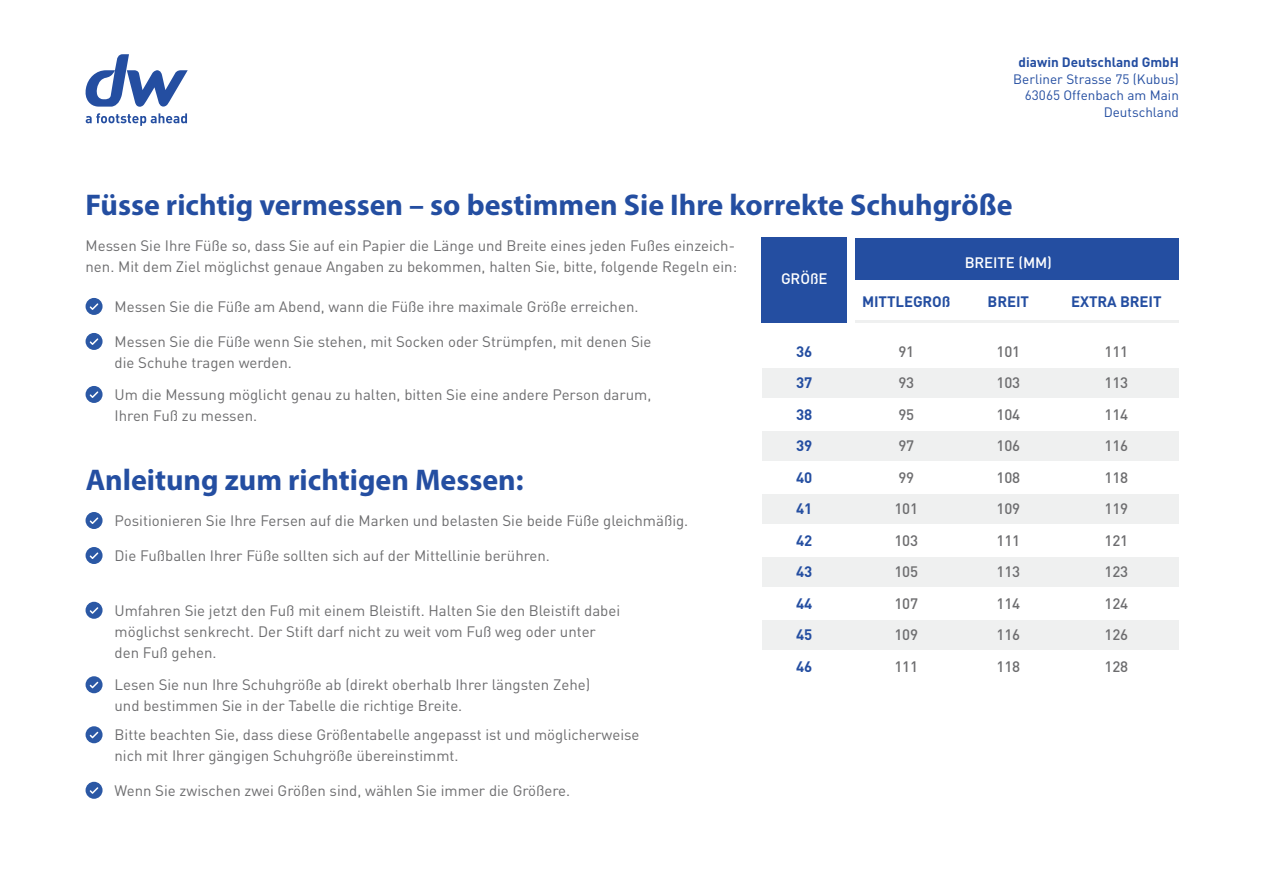
<style>
.page{position:relative;width:1263px;height:893px;background:#fff}
.page>*{position:absolute;margin:0;border:0;box-sizing:border-box;transform-origin:0 0}
.t1{font:700 30px "Myriad Pro";color:#244ea1}
.t2{font:15px/21px "DIN Pro";color:#6d6d6f}
.t3{font:500 15px/31.5px "DIN Pro";letter-spacing:-.005em;color:#6d6d6f;text-align:justify}
.t4{font:700 15px/31.5px "DIN Pro";letter-spacing:-.005em;color:#244ea1;text-align:justify}
.t5{font:500 15px "DIN Pro";letter-spacing:-.005em;color:#fff}
.t6{font:13.5px/16.2px "DIN Pro";color:#244ea1;text-align:right}
.t7{font:700 13.5px "DIN Pro";color:#244ea1}
</style>
<div class="page">
<svg style="left:85px;top:54px;width:103px;height:72px"></svg>
<div style="left:86px;top:298px;width:17px;height:17px;background:#2b58a5;border-radius:50%"></div>
<svg style="left:90px;top:303px;width:8px;height:7px"></svg>
<div style="left:86px;top:512px;width:17px;height:17px;background:#2b58a5;border-radius:50%"></div>
<svg style="left:90px;top:517px;width:8px;height:7px"></svg>
<div style="left:86px;top:676px;width:17px;height:17px;background:#2b58a5;border-radius:50%"></div>
<svg style="left:90px;top:682px;width:8px;height:6px"></svg>
<div style="left:86px;top:726px;width:17px;height:17px;background:#2b58a5;border-radius:50%"></div>
<svg style="left:90px;top:732px;width:8px;height:6px"></svg>
<div style="left:86px;top:782px;width:17px;height:17px;background:#2b58a5;border-radius:50%"></div>
<svg style="left:90px;top:787px;width:8px;height:7px"></svg>
<div style="left:86px;top:547px;width:17px;height:17px;background:#2b58a5;border-radius:50%"></div>
<svg style="left:90px;top:552px;width:8px;height:7px"></svg>
<div style="left:86px;top:602px;width:17px;height:17px;background:#2b58a5;border-radius:50%"></div>
<svg style="left:90px;top:607px;width:8px;height:7px"></svg>
<div style="left:86px;top:333px;width:17px;height:17px;background:#2b58a5;border-radius:50%"></div>
<svg style="left:90px;top:338px;width:8px;height:7px"></svg>
<div style="left:86px;top:386px;width:17px;height:17px;background:#2b58a5;border-radius:50%"></div>
<svg style="left:90px;top:391px;width:8px;height:7px"></svg>
<div style="left:762px;top:238px;width:85px;height:85px;background:#244ea1"></div>
<div style="left:855px;top:238px;width:323px;height:42px;background:#244ea1"></div>
<hr style="left:855px;top:321px;width:323px;height:2px;background:#eff0f0">
<div style="left:762px;top:368px;width:416px;height:30px;background:#eff0f0"></div>
<div style="left:762px;top:620px;width:416px;height:29px;background:#eff0f0"></div>
<div style="left:762px;top:557px;width:416px;height:30px;background:#eff0f0"></div>
<div style="left:762px;top:494px;width:416px;height:30px;background:#eff0f0"></div>
<div style="left:762px;top:431px;width:416px;height:30px;background:#eff0f0"></div>
<p class="t7" style="left:1019px;top:53px;width:162px">diawin Deutschland GmbH</p>
<p class="t6" style="left:1013px;top:71px;width:167px">Berliner Strasse 75 (Kubus)<br>63065 Offenbach am Main<br>Deutschland</p>
<h1 class="t1" style="left:86px;top:185px;width:928px">Füsse richtig vermessen – so bestimmen Sie Ihre korrekte Schuhgröße</h1>
<p class="t2" style="left:86px;top:235px;width:653px">Messen Sie Ihre Füße so, dass Sie auf ein Papier die Länge und Breite eines jeden Fußes einzeich&shy;nen. Mit dem Ziel möglichst genaue Angaben zu bekommen, halten Sie, bitte, folgende Regeln ein:</p>
<p class="t2" style="left:115px;top:295px;width:525px">Messen Sie die Füße am Abend, wann die Füße ihre maximale Größe erreichen.</p>
<p class="t2" style="left:115px;top:330px;width:538px">Messen Sie die Füße wenn Sie stehen, mit Socken oder Strümpfen, mit denen Sie die Schuhe tragen werden.</p>
<p class="t2" style="left:115px;top:383px;width:538px">Um die Messung möglicht genau zu halten, bitten Sie eine andere Person darum,<br>Ihren Fuß zu messen.</p>
<h1 class="t1" style="left:86px;top:461px;width:439px">Anleitung zum richtigen Messen:</h1>
<p class="t2" style="left:115px;top:509px;width:575px">Positionieren Sie Ihre Fersen auf die Marken und belasten Sie beide Füße gleichmäßig.</p>
<p class="t2" style="left:115px;top:544px;width:437px">Die Fußballen Ihrer Füße sollten sich auf der Mittellinie berühren.</p>
<p class="t2" style="left:115px;top:599px;width:507px">Umfahren Sie jetzt den Fuß mit einem Bleistift. Halten Sie den Bleistift dabei möglichst senkrecht. Der Stift darf nicht zu weit vom Fuß weg oder unter den Fuß gehen.</p>
<p class="t2" style="left:115px;top:674px;width:477px">Lesen Sie nun Ihre Schuhgröße ab (direkt oberhalb Ihrer längsten Zehe) und bestimmen Sie in der Tabelle die richtige Breite.</p>
<p class="t2" style="left:115px;top:724px;width:526px">Bitte beachten Sie, dass diese Größentabelle angepasst ist und möglicherweise nich mit Ihrer gängigen Schuhgröße übereinstimmt.</p>
<p class="t2" style="left:115px;top:779px;width:457px">Wenn Sie zwischen zwei Größen sind, wählen Sie immer die Größere.</p>
<p class="t5" style="left:781px;top:268px;width:48px">GRÖßE</p>
<p class="t4" style="left:796px;top:335px;width:18px">36<br>37<br>38<br>39<br>40<br>41<br>42<br>43<br>44<br>45<br>46</p>
<p class="t5" style="left:965px;top:252px;width:89px">BREITE (MM)</p>
<p class="t4" style="left:862px;top:286px;width:90px">MITTLEGROß</p>
<p class="t4" style="left:987px;top:286px;width:43px">BREIT</p>
<p class="t4" style="left:1071px;top:286px;width:92px">EXTRA BREIT</p>
<p class="t3" style="left:996px;top:335px;width:25px">101<br>103<br>104<br>106<br>108<br>109<br>111<br>113<br>114<br>116<br>118</p>
<p class="t3" style="left:1104px;top:335px;width:25px">111<br>113<br>114<br>116<br>118<br>119<br>121<br>123<br>124<br>126<br>128</p>
<p class="t3" style="left:894px;top:335px;width:25px;text-align:left">91<br>93<br>95<br>97<br>99<br>101<br>103<br>105<br>107<br>109<br>111</p>
</div>
